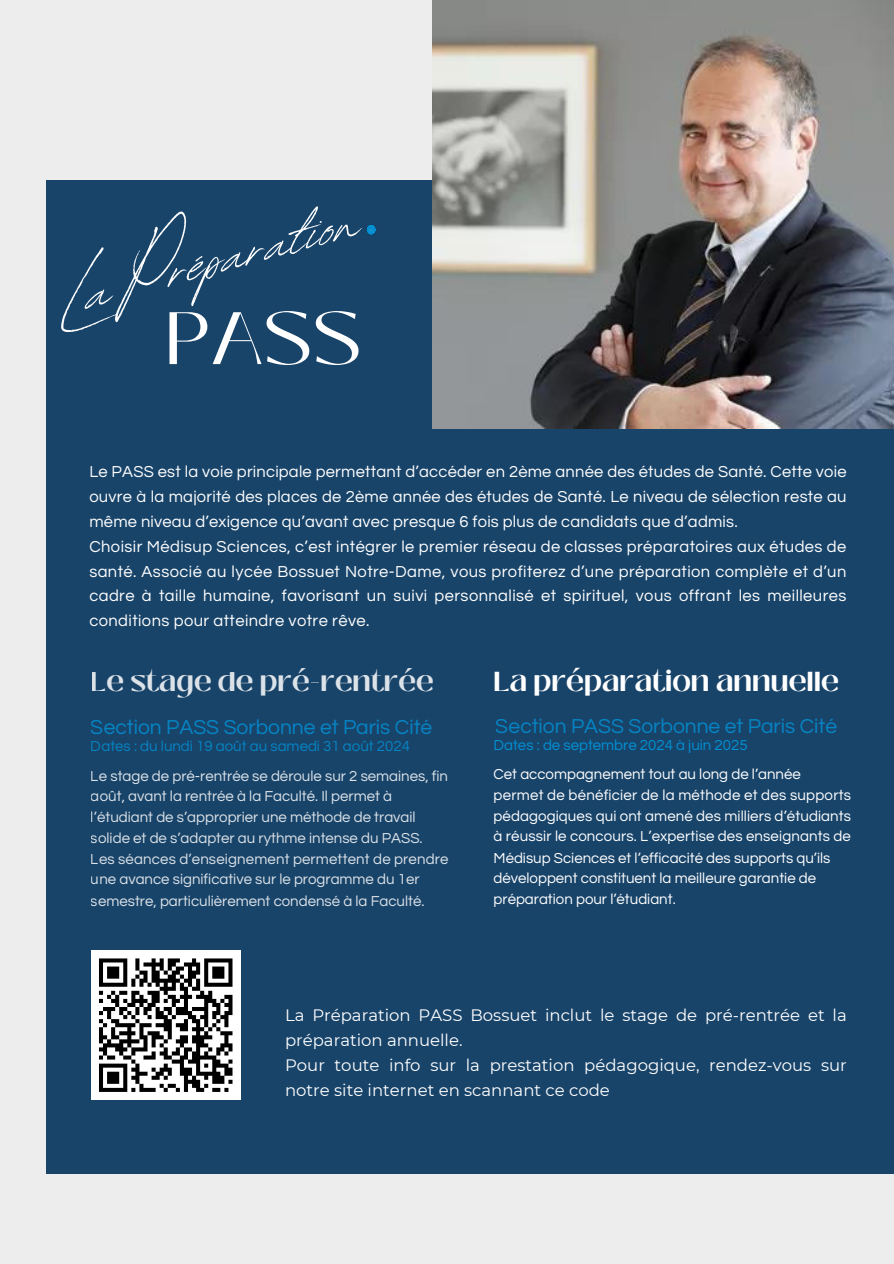
<style>
.page{position:relative;width:894px;height:1264px;background:#fff}
.page>*{position:absolute;margin:0;border:0;box-sizing:border-box;transform-origin:0 0}
.t1{font:90px "Revive 80 Signature";color:#fff}
.t2{font:73.8px "Black Mango";color:#fff}
.t3{font:700 27.3px "Black Mango";color:#fff}
.t4{font:700 27px "Black Mango";color:#fff}
.t5{font:21px "Questrial";color:#0290d4}
.t6{font:16.5px/24.8px "Questrial";letter-spacing:.02em;color:#fff;text-align:justify}
.t7{font:16.5px/24.8px "Montserrat";color:#fff}
.t8{font:15px/20.9px "Questrial";color:#fff}
.t9{font:15px "Questrial";color:#0290d4}
</style>
<div class="page">
<div style="left:0;top:0;width:893px;height:1263px;background:#ededed"></div>
<div style="left:47px;top:180px;width:846px;height:993px;background:#19446a"></div>
<img style="left:433px;top:0;width:460px;height:429px">
<svg style="left:366px;top:225px;width:10px;height:10px"></svg>
<div style="left:91px;top:950px;width:149px;height:149px;background:#fff"></div>
<svg style="left:99px;top:958px;width:134px;height:134px"></svg>
<h2 class="t1" style="left:42px;top:233px;width:310px;rotate:-15deg">La Préparation</h2>
<p class="t2" style="left:165px;top:283px;width:199px">PASS</p>
<p class="t6" style="left:89px;top:460px;width:758px">Le PASS est la voie principale permettant d’accéder en 2ème année des études de Santé. Cette voie ouvre à la majorité des places de 2ème année des études de Santé. Le niveau de sélection reste au même niveau d’exigence qu’avant avec presque 6 fois plus de candidats que d’admis.</p>
<p class="t6" style="left:89px;top:534px;width:758px">Choisir Médisup Sciences, c’est intégrer le premier réseau de classes préparatoires aux études de santé. Associé au lycée Bossuet Notre-Dame, vous profiterez d’une préparation complète et d’un cadre à taille humaine, favorisant un suivi personnalisé et spirituel, vous offrant les meilleures conditions pour atteindre votre rêve.</p>
<h3 class="t4" style="left:91px;top:661px;width:344px">Le stage de pré-rentrée</h3>
<p class="t3" style="left:493px;top:660px;width:347px">La préparation annuelle</p>
<h3 class="t5" style="left:91px;top:717px;width:343px">Section PASS Sorbonne et Paris Cité</h3>
<h3 class="t5" style="left:495px;top:716px;width:343px">Section PASS Sorbonne et Paris Cité</h3>
<p class="t9" style="left:91px;top:739px;width:320px">Dates : du lundi 19 août au samedi 31 août 2024</p>
<p class="t8" style="left:91px;top:765px;width:359px">Le stage de pré-rentrée se déroule sur 2 semaines, fin août, avant la rentrée à la Faculté. Il permet à l’étudiant de s’approprier une méthode de travail solide et de s’adapter au rythme intense du PASS.<br>Les séances d’enseignement permettent de prendre une avance significative sur le programme du 1er semestre, particulièrement condensé à la Faculté.</p>
<h3 class="t9" style="left:493px;top:738px;width:255px">Dates : de septembre 2024 à juin 2025</h3>
<h4 class="t8" style="left:493px;top:764px;width:308px">Cet accompagnement tout au long de l’année</h4>
<p class="t8" style="left:493px;top:784px;width:359px">permet de bénéficier de la méthode et des supports</p>
<p class="t8" style="left:493px;top:806px;width:359px">pédagogiques qui ont amené des milliers d’étudiants</p>
<p class="t8" style="left:493px;top:826px;width:358px">à réussir le concours. L’expertise des enseignants de</p>
<p class="t8" style="left:493px;top:847px;width:338px">Médisup Sciences et l’efficacité des supports qu’ils</p>
<p class="t8" style="left:493px;top:868px;width:324px">développent constituent la meilleure garantie de</p>
<p class="t8" style="left:493px;top:889px;width:183px">préparation pour l’étudiant.</p>
<p class="t7" style="left:285px;top:1003px;width:563px">La Préparation PASS Bossuet inclut le stage de pré-rentrée et la préparation annuelle.</p>
<h3 class="t7" style="left:285px;top:1052px;width:563px">Pour toute info sur la prestation pédagogique, rendez-vous sur notre site internet en scannant ce code</h3>
</div>
